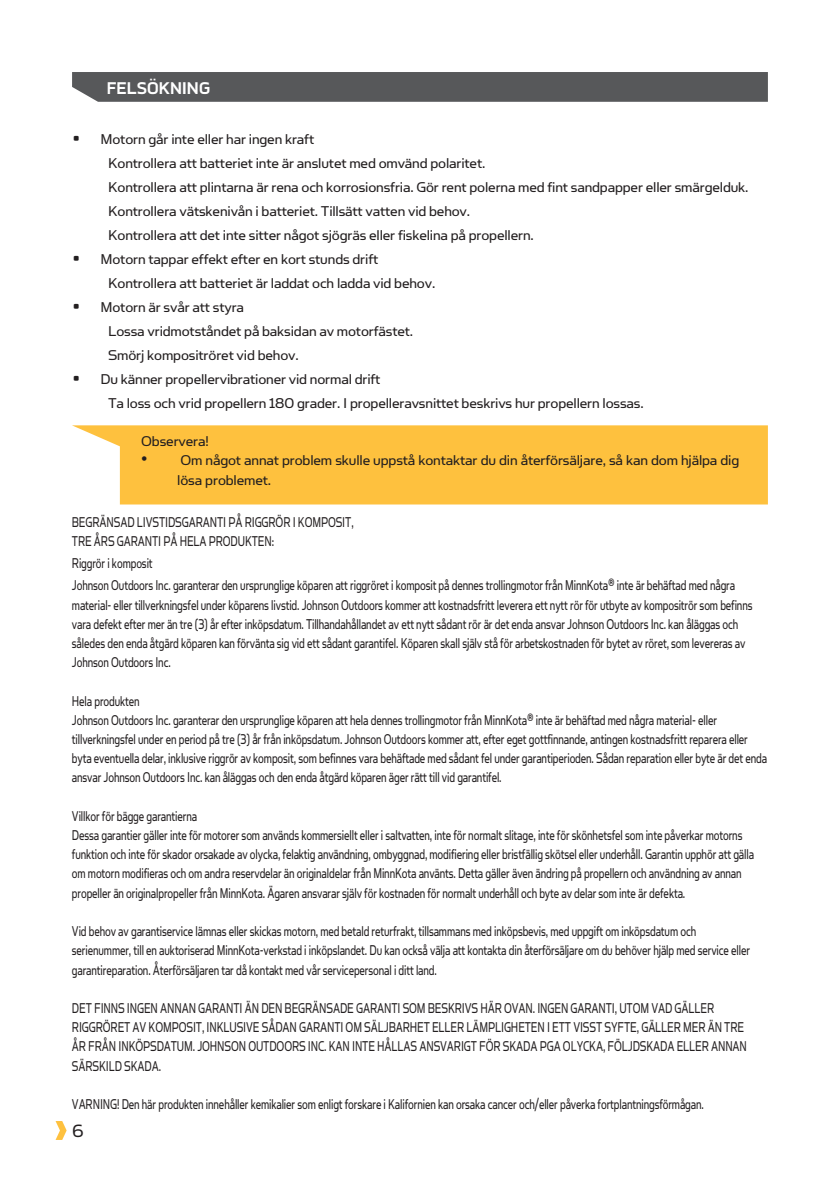
<style>
.page{position:relative;width:840px;height:1191px;background:#fff}
.page>*{position:absolute;margin:0;border:0;box-sizing:border-box;transform-origin:0 0}
.t1{font:700 20px "Coupe";color:#fff}
.t2{font:20px "Simian Text Orangutan";color:#231f20}
.t3{font:16px/19.2px "Simian Text Orangutan";letter-spacing:-.01em;color:#231f20;scale:.72 1}
.t4{font:16px/24px "Simian Text Orangutan";letter-spacing:-.01em;color:#231f20}
.s1{font-family:"Coupe";font-size:20px}
.s2{font-family:"Arial";font-size:18px}
</style>
<div class="page">
<svg style="left:56px;top:1121px;width:11px;height:19px"></svg>
<div style="left:72px;top:72px;width:695px;height:30px;background:#57585a"></div>
<svg style="left:72px;top:425px;width:695px;height:79px;fill:#fec13e"></svg>
<p class="t1" style="left:107px;top:78px;width:105px">FELSÖKNING</p>
<p class="t4" style="left:108px;top:127px;width:641px;text-indent:-36px"><span class="s1">•</span> Motorn går inte eller har ingen kraft<br>Kontrollera att batteriet inte är anslutet med omvänd polaritet.<br>Kontrollera att plintarna är rena och korrosionsfria. Gör rent polerna med fint sandpapper eller smärgelduk.<br>Kontrollera vätskenivån i batteriet. Tillsätt vatten vid behov.<br>Kontrollera att det inte sitter något sjögräs eller fiskelina på propellern.</p>
<p class="t4" style="left:108px;top:247px;width:328px;text-indent:-36px"><span class="s1">•</span> Motorn tappar effekt efter en kort stunds drift<br>Kontrollera att batteriet är laddat och ladda vid behov.</p>
<p class="t4" style="left:108px;top:295px;width:306px;text-indent:-36px"><span class="s1">•</span> Motorn är svår att styra<br>Lossa vridmotståndet på baksidan av motorfästet.<br>Smörj kompositröret vid behov.</p>
<p class="t4" style="left:108px;top:367px;width:537px;text-indent:-36px"><span class="s1">•</span> Du känner propellervibrationer vid normal drift<br>Ta loss och vrid propellern 180 grader. I propelleravsnittet beskrivs hur propellern lossas.</p>
<p class="t4" style="left:141px;top:429px;width:69px">Observera!</p>
<p class="t4" style="left:177px;top:451px;width:563px;line-height:19.2px;text-indent:-36px"><span class="s2">•</span> Om något annat problem skulle uppstå kontaktar du din återförsäljare, så kan dom hjälpa dig lösa problemet.</p>
<p class="t3" style="left:72px;top:512px;width:392px">BEGRÄNSAD LIVSTIDSGARANTI PÅ RIGGRÖR I KOMPOSIT,<br>TRE ÅRS GARANTI PÅ HELA PRODUKTEN:</p>
<p class="t3" style="left:72px;top:552px;width:922px;line-height:22px">Riggrör i komposit<br>Johnson Outdoors Inc. garanterar den ursprunglige köparen att riggröret i komposit på dennes trollingmotor från MinnKota® inte är behäftad med några</p>
<p class="t3" style="left:72px;top:595px;width:946px">material- eller tillverkningsfel under köparens livstid. Johnson Outdoors kommer att kostnadsfritt leverera ett nytt rör för utbyte av kompositrör som befinns vara defekt efter mer än tre (3) år efter inköpsdatum. Tillhandahållandet av ett nytt sådant rör är det enda ansvar Johnson Outdoors Inc. kan åläggas och således den enda åtgärd köparen kan förvänta sig vid ett sådant garantifel. Köparen skall själv stå för arbetskostnaden för bytet av röret, som levereras av Johnson Outdoors Inc.</p>
<p class="t3" style="left:72px;top:691px;width:966px">Hela produkten<br>Johnson Outdoors Inc. garanterar den ursprunglige köparen att hela dennes trollingmotor från MinnKota® inte är behäftad med några material- eller tillverkningsfel under en period på tre (3) år från inköpsdatum. Johnson Outdoors kommer att, efter eget gottfinnande, antingen kostnadsfritt reparera eller byta eventuella delar, inklusive riggrör av komposit, som befinnes vara behäftade med sådant fel under garantiperioden. Sådan reparation eller byte är det enda ansvar Johnson Outdoors Inc. kan åläggas och den enda åtgärd köparen äger rätt till vid garantifel.</p>
<p class="t3" style="left:72px;top:806px;width:948px">Villkor för bägge garantierna<br>Dessa garantier gäller inte för motorer som används kommersiellt eller i saltvatten, inte för normalt slitage, inte för skönhetsfel som inte påverkar motorns funktion och inte för skador orsakade av olycka, felaktig användning, ombyggnad, modifiering eller bristfällig skötsel eller underhåll. Garantin upphör att gälla om motorn modifieras och om andra reservdelar än originaldelar från MinnKota använts. Detta gäller även ändring på propellern och användning av annan propeller än originalpropeller från MinnKota. Ägaren ansvarar själv för kostnaden för normalt underhåll och byte av delar som inte är defekta.</p>
<p class="t3" style="left:72px;top:921px;width:942px">Vid behov av garantiservice lämnas eller skickas motorn, med betald returfrakt, tillsammans med inköpsbevis, med uppgift om inköpsdatum och serienummer, till en auktoriserad MinnKota-verkstad i inköpslandet. Du kan också välja att kontakta din återförsäljare om du behöver hjälp med service eller garantireparation. Återförsäljaren tar då kontakt med vår servicepersonal i ditt land.</p>
<p class="t3" style="left:72px;top:998px;width:938px">DET FINNS INGEN ANNAN GARANTI ÄN DEN BEGRÄNSADE GARANTI SOM BESKRIVS HÄR OVAN. INGEN GARANTI, UTOM VAD GÄLLER RIGGRÖRET AV KOMPOSIT, INKLUSIVE SÅDAN GARANTI OM SÄLJBARHET ELLER LÄMPLIGHETEN I ETT VISST SYFTE, GÄLLER MER ÄN TRE ÅR FRÅN INKÖPSDATUM. JOHNSON OUTDOORS INC. KAN INTE HÅLLAS ANSVARIGT FÖR SKADA PGA OLYCKA, FÖLJDSKADA ELLER ANNAN SÄRSKILD SKADA.</p>
<p class="t3" style="left:72px;top:1094px;width:878px">VARNING! Den här produkten innehåller kemikalier som enligt forskare i Kalifornien kan orsaka cancer och/eller påverka fortplantningsförmågan.</p>
<p class="t2" style="left:72px;top:1119px;width:13px">6</p>
</div>
